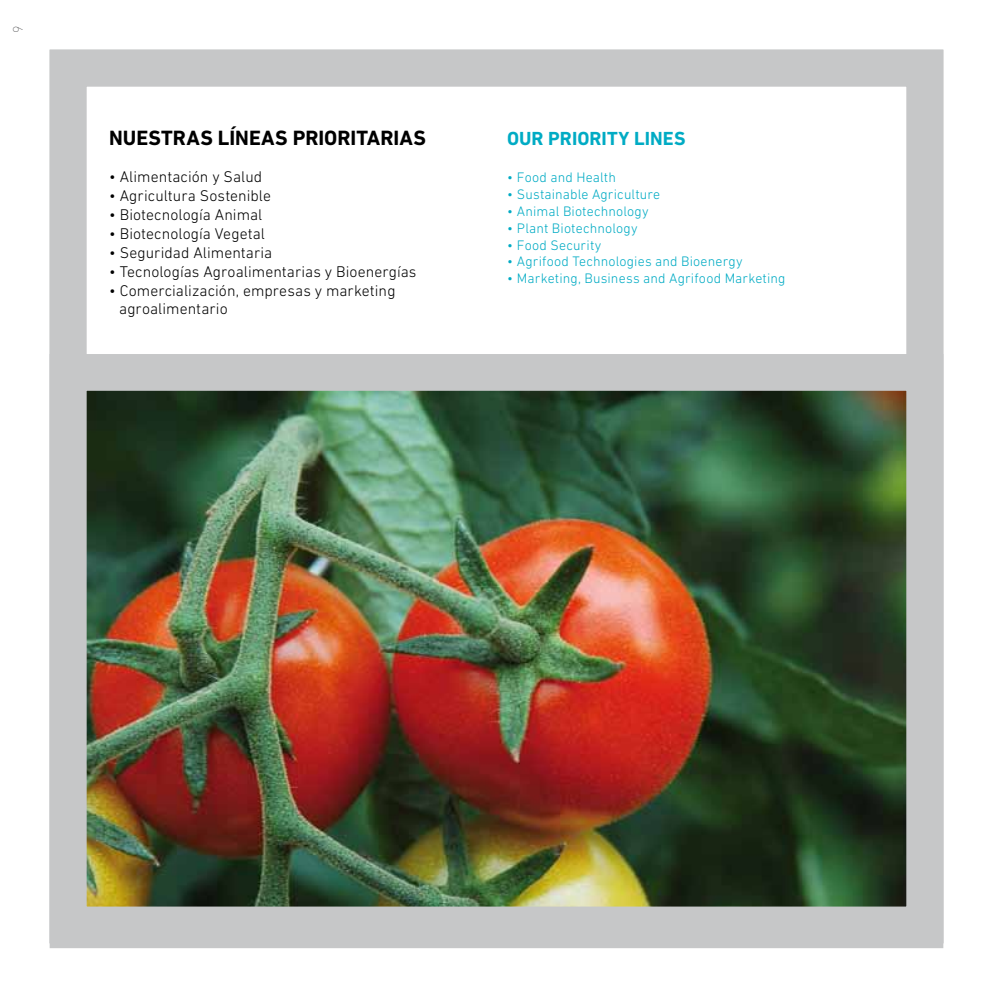
<style>
.page{position:relative;width:993px;height:993px;background:#fff}
.page>*{position:absolute;margin:0;border:0;box-sizing:border-box;transform-origin:0 0}
.t1{font:700 21px "DIN Next LT Pro";color:#000}
.t2{font:700 19.25px "DIN Next LT Pro";color:#00abc4}
.t3{font:300 15.75px/18.9px "DIN Next LT Pro";letter-spacing:.005em;color:#000}
.t4{font:300 14px "DIN Next LT Pro";letter-spacing:.01em;color:#00abc4}
.t5{font:200 14px "DIN Next LT Pro";color:#4b4b4d}
</style>
<div class="page">
<img style="left:88px;top:392px;width:817px;height:513px">
<div style="left:50px;top:354px;width:893px;height:593px;border:37px solid #c6c7c8"></div>
<div style="left:50px;top:50px;width:893px;height:893px;border:37px solid #c6c7c8"></div>
<p class="t5" style="left:10px;top:33px;width:9px;rotate:-90deg">9</p>
<h1 class="t1" style="left:109px;top:125px;width:66px">NUESTRAS</h1>
<h1 class="t1" style="left:218px;top:125px;width:32px">LÍNEA</h1>
<h1 class="t1" style="left:275px;top:125px;width:42px">S PRIORITARIA</h1>
<h1 class="t1" style="left:413px;top:125px;width:14px">S</h1>
<p class="t3" style="left:109px;top:167px;width:154px">• Alimentación y Salud</p>
<p class="t3" style="left:109px;top:186px;width:163px">• Agricultura Sostenible</p>
<p class="t3" style="left:109px;top:205px;width:154px">• Biotecnología Animal</p>
<p class="t3" style="left:109px;top:224px;width:157px">• Biotecnología Vegetal</p>
<p class="t3" style="left:109px;top:243px;width:165px">• Seguridad Alimentaria</p>
<p class="t3" style="left:109px;top:261px;width:308px">• Tecnologías Agroalimentarias y Bioenergías</p>
<p class="t3" style="left:119px;top:280px;width:278px;text-indent:-10px">• Comercialización, empresas y marketing agroalimentario</p>
<p class="t2" style="left:507px;top:127px;width:64px">OUR PRIORIT</p>
<p class="t2" style="left:618px;top:127px;width:26px">Y LINE</p>
<p class="t2" style="left:673px;top:127px;width:13px">S</p>
<p class="t4" style="left:507px;top:169px;width:110px">• Food and Health</p>
<p class="t4" style="left:507px;top:186px;width:155px">• Sustainable Agriculture</p>
<p class="t4" style="left:507px;top:203px;width:143px">• Animal Biotechnology</p>
<p class="t4" style="left:507px;top:220px;width:132px">• Plant Biotechnology</p>
<p class="t4" style="left:507px;top:237px;width:96px">• Food Security</p>
<p class="t4" style="left:507px;top:253px;width:237px">• Agrifood Technologies and Bioenergy</p>
<p class="t4" style="left:507px;top:270px;width:280px">• Marketing, Business and Agrifood Marketing</p>
</div>
